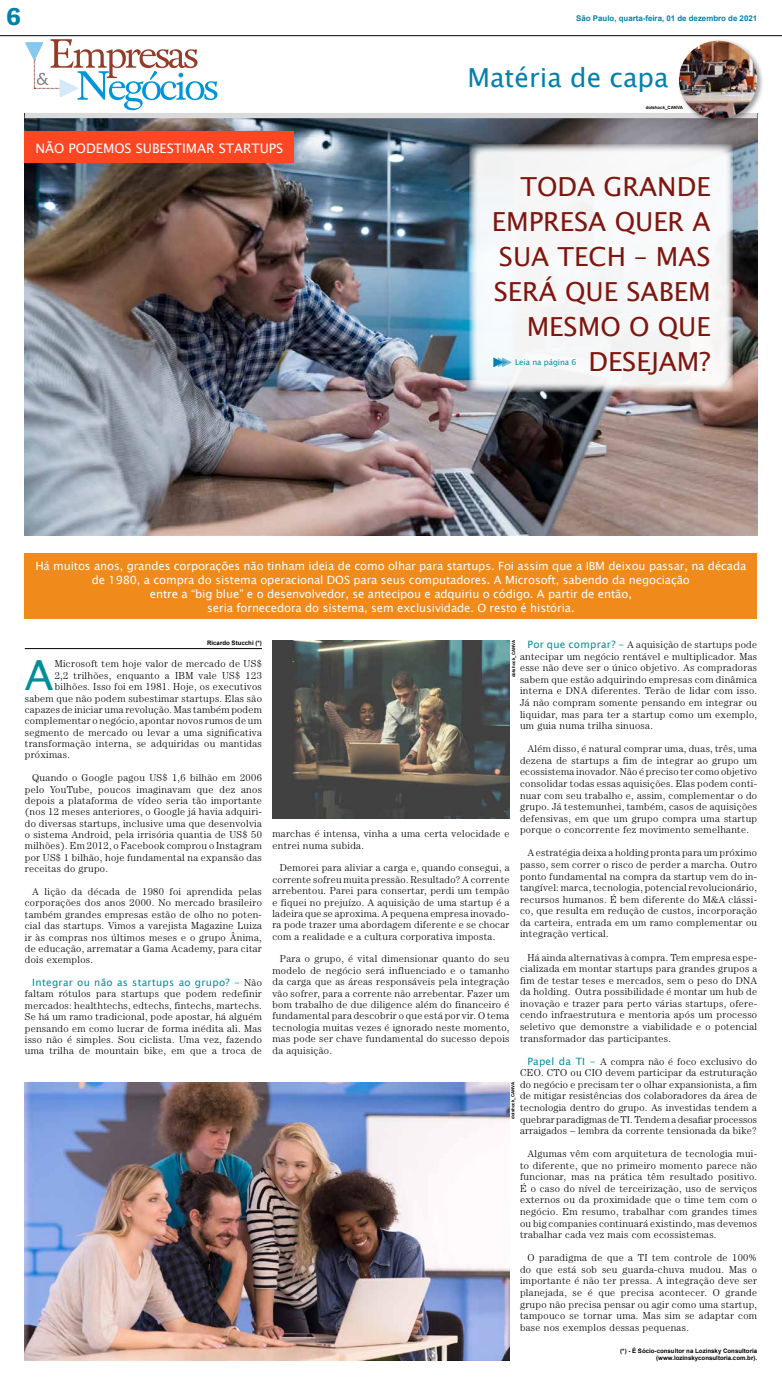
<style>
.page{position:relative;width:782px;height:1385px;background:#fff}
.page>*{position:absolute;margin:0;border:0;box-sizing:border-box;transform-origin:0 0}
.t1{font:41.56px "Lucida Sans Unicode";color:#008e99}
.t2{font:26.25px/35px "Lucida Sans Unicode";color:#7f160e;text-align:right}
.t3{font:26.25px "Lucida Sans Unicode";color:#0081ad}
.t4{font:700 26.25px "Adelle";color:#0081ad}
.t5{font:13.12px "Lucida Sans Unicode";color:#fff}
.t6{font:11.38px/14px "Lucida Sans Unicode";letter-spacing:-.01em;color:#fff;text-align:center}
.t7{font:300 10.06px/11.5px "Century";letter-spacing:.03em;color:#000;text-align:justify}
.t8{font:10.06px "Lucida Sans Unicode";letter-spacing:.03em;color:#008e99}
.t9{font:700 7.88px "Arial";color:#0081ad}
.t10{font:7.88px "Lucida Sans Unicode";letter-spacing:-.01em;color:#008e99}
.t11{font:700 6.12px/7.2px "Arial";color:#000;text-align:right}
.t12{font:700 4.38px "Arial";color:#000}
.s1{font-family:"Century";font-weight:300;color:#000}
.s2{font-family:"Lucida Sans Unicode";font-weight:400;color:#008e99}
</style>
<div class="page">
<img style="left:25px;top:118px;width:731px;height:418px">
<hr style="left:0;top:35px;width:781px;height:1px;background:#000">
<svg style="left:25px;top:39px;width:192px;height:71px"></svg>
<div style="left:25px;top:113px;width:731px;height:5px;background:#dadada"></div>
<div style="left:676px;top:38px;width:88px;height:88px;background:#000;opacity:.4"></div>
<img style="left:678px;top:41px;width:78px;height:78px;border-radius:39px">
<hr style="left:25px;top:648px;width:237px;height:1px;background:#000">
<img style="left:272px;top:641px;width:237px;height:177px">
<img style="left:25px;top:1082px;width:484px;height:277px">
<div style="left:25px;top:553px;width:731px;height:66px;background:#f08a1a"></div>
<svg style="left:469px;top:144px;width:263px;height:248px;fill:#f6f7f7"></svg>
<svg style="left:493px;top:357px;width:18px;height:10px"></svg>
<div style="left:25px;top:131px;width:269px;height:32px;background:#fe4622"></div>
<h2 class="t4" style="left:6px;top:-2px;width:16px">6</h2>
<p class="t9" style="left:576px;top:12px;width:182px">São Paulo, quarta-feira, 01 de dezembro de 2021</p>
<h2 class="t3" style="left:467px;top:56px;width:202px">Matéria de capa</h2>
<h3 class="t5" style="left:35px;top:137px;width:148px">não podemos subestima</h3>
<h3 class="t5" style="left:206px;top:137px;width:78px">r startups</h3>
<p class="t12" style="left:645px;top:105px;width:39px">dotshock_CANVA</p>
<h2 class="t2" style="left:491px;top:169px;width:220px">Toda grande empresa quer a sua tech – mas será que sabem m esmo o que desejam?</h2>
<p class="t10" style="left:515px;top:356px;width:63px">Leia na página 6</p>
<p class="t6" style="left:35px;top:558px;width:712px">Há muitos anos, grandes corporações não tinham ideia de como olhar para startups. Foi assim que a IBM deixou passar, na década de 1980, a compra do sistema operacional DOS para seus computadores. A Microsoft, sabendo da negociação<br>entre a “big blue” e o desenvolvedor, se antecipou e adquiriu o código. A partir de então,<br>seria fornecedora do sistema, sem exclusividade. O resto é história.</p>
<p class="t11" style="left:207px;top:639px;width:56px">Ricardo Stucchi (*)</p>
<h1 class="t1" style="left:25px;top:642px;width:30px">A</h1>
<p class="t7" style="left:55px;top:658px;width:209px">Microsoft tem hoje valor de mercado de US$</p>
<p class="t7" style="left:55px;top:669px;width:208px">2,2 trilhões, enquanto a IBM vale US$ 123</p>
<p class="t7" style="left:55px;top:680px;width:208px">bilhões. Isso foi em 1981. Hoje, os executivos</p>
<p class="t7" style="left:25px;top:692px;width:238px">sabem que não podem subestimar startups. Elas são</p>
<p class="t7" style="left:25px;top:703px;width:238px">capazes de iniciar uma revolução. Mas também podem</p>
<p class="t7" style="left:25px;top:714px;width:238px">complementar o negócio, apontar novos rumos de um</p>
<p class="t7" style="left:25px;top:726px;width:238px">segmento de mercado ou levar a uma significativa</p>
<p class="t7" style="left:25px;top:737px;width:238px">transformação interna, se adquiridas ou mantidas</p>
<p class="t7" style="left:25px;top:749px;width:47px">próximas.</p>
<p class="t7" style="left:25px;top:771px;width:238px;text-indent:7px">Quando o Google pagou US$ 1,6 bilhão em 2006 pelo YouTube, poucos imaginavam que dez anos depois a plataforma de vídeo seria tão importante (nos 12 meses anteriores, o Google já havia adquiri&shy;do diversas startups, inclusive uma que desenvolvia o sistema Android, pela irrisória quantia de US$ 50 milhões). Em 2012, o Facebook comprou o Instagram por US$ 1 bilhão, hoje fundamental na expansão das receitas do grupo.</p>
<p class="t7" style="left:25px;top:885px;width:238px;text-indent:7px">A lição da década de 1980 foi aprendida pelas corporações dos anos 2000. No mercado brasileiro também grandes empresas estão de olho no poten&shy;cial das startups. Vimos a varejista Magazine Luiza ir às compras nos últimos meses e o grupo Ânima, de educação, arrematar a Gama Academy, para citar dois exemplos.</p>
<p class="t8" style="left:32px;top:974px;width:231px">Integrar ou não as startups ao grupo? - <span class="s1">Não</span></p>
<p class="t7" style="left:25px;top:987px;width:238px">faltam rótulos para startups que podem redefinir mercados: healthtechs, edtechs, fintechs, martechs.<br>Se há um ramo tradicional, pode apostar, há alguém pensando em como lucrar de forma inédita ali. Mas isso não é simples. Sou ciclista. Uma vez, fazendo uma trilha de mountain bike, em que a troca de</p>
<p class="t12" style="left:510px;top:677px;width:39px;rotate:-90deg">dotshock_CANVA</p>
<p class="t7" style="left:520px;top:638px;width:238px;text-indent:7px"><span class="s2">Por que comprar? -</span> A aquisição de startups pode antecipar um negócio rentável e multiplicador. Mas esse não deve ser o único objetivo. As compradoras sabem que estão adquirindo empresas com dinâmica interna e DNA diferentes. Terão de lidar com isso.<br>Já não compram somente pensando em integrar ou liquidar, mas para ter a startup como um exemplo, um guia numa trilha sinuosa.</p>
<p class="t7" style="left:520px;top:742px;width:238px;text-indent:7px">Além disso, é natural comprar uma, duas, três, uma dezena de startups a fim de integrar ao grupo um ecossistema inovador. Não é preciso ter como objetivo consolidar todas essas aquisições. Elas podem conti&shy;nuar com seu trabalho e, assim, complementar o do grupo. Já testemunhei, também, casos de aquisições defensivas, em que um grupo compra uma startup porque o concorrente fez movimento semelhante.</p>
<p class="t7" style="left:520px;top:846px;width:238px;text-indent:7px">A estratégia deixa a holding pronta para um próximo passo, sem correr o risco de perder a marcha. Outro ponto fundamental na compra da startup vem do in&shy;tangível: marca, tecnologia, potencial revolucionário, recursos humanos. É bem diferente do M&amp;A clássi&shy;co, que resulta em redução de custos, incorporação da carteira, entrada em um ramo complementar ou integração vertical.</p>
<p class="t7" style="left:520px;top:951px;width:238px;text-indent:7px">Há ainda alternativas à compra. Tem empresa espe&shy;cializada em montar startups para grandes grupos a fim de testar teses e mercados, sem o peso do DNA da holding. Outra possibilidade é montar um hub de inovação e trazer para perto várias startups, ofere&shy;cendo infraestrutura e mentoria após um processo seletivo que demonstre a viabilidade e o potencial transformador das participantes.</p>
<p class="t7" style="left:520px;top:1055px;width:238px;text-indent:7px"><span class="s2">Papel da TI -</span> A compra não é foco exclusivo do CEO. CTO ou CIO devem participar da estruturação do negócio e precisam ter o olhar expansionista, a fim de mitigar resistências dos colaboradores da área de tecnologia dentro do grupo. As investidas tendem a quebrar paradigmas de TI. Tendem a desafiar processos arraigados – lembra da corrente tensionada da bike?</p>
<p class="t7" style="left:520px;top:1147px;width:238px;text-indent:7px">Algumas vêm com arquitetura de tecnologia mui&shy;to diferente, que no primeiro momento parece não funcionar, mas na prática têm resultado positivo.<br>É o caso do nível de terceirização, uso de serviços externos ou da proximidade que o time tem com o negócio. Em resumo, trabalhar com grandes times ou big companies continuará existindo, mas devemos trabalhar cada vez mais com ecossistemas.</p>
<p class="t7" style="left:520px;top:1251px;width:238px;text-indent:7px">O paradigma de que a TI tem controle de 100% do que está sob seu guarda-chuva mudou. Mas o importante é não ter pressa. A integração deve ser planejada, se é que precisa acontecer. O grande grupo não precisa pensar ou agir como uma startup, tampouco se tornar uma. Mas sim se adaptar com base nos exemplos dessas pequenas.</p>
<p class="t11" style="left:620px;top:1346px;width:138px">(*) - É Sócio-consultor na Lozinsky Consultoria (www.lozinskyconsultoria.com.br).</p>
<p class="t7" style="left:272px;top:827px;width:238px">marchas é intensa, vinha a uma certa velocidade e entrei numa subida.</p>
<p class="t7" style="left:272px;top:862px;width:239px;text-indent:7px">Demorei para aliviar a carga e, quando consegui, a corrente sofreu muita pressão. Resultado? A corrente arrebentou. Parei para consertar, perdi um tempão e fiquei no prejuízo. A aquisição de uma startup é a ladeira que se aproxima. A pequena empresa inovado&shy;ra pode trazer uma abordagem diferente e se chocar com a realidade e a cultura corporativa imposta.</p>
<p class="t7" style="left:272px;top:953px;width:238px;text-indent:7px">Para o grupo, é vital dimensionar quanto do seu modelo de negócio será influenciado e o tamanho da carga que as áreas responsáveis pela integração vão sofrer, para a corrente não arrebentar. Fazer um bom trabalho de due diligence além do financeiro é fundamental para descobrir o que está por vir. O tema tecnologia muitas vezes é ignorado neste momento, mas pode ser chave fundamental do sucesso depois da aquisição.</p>
<p class="t12" style="left:510px;top:1118px;width:39px;rotate:-90deg">dotshock_CANVA</p>
</div>
